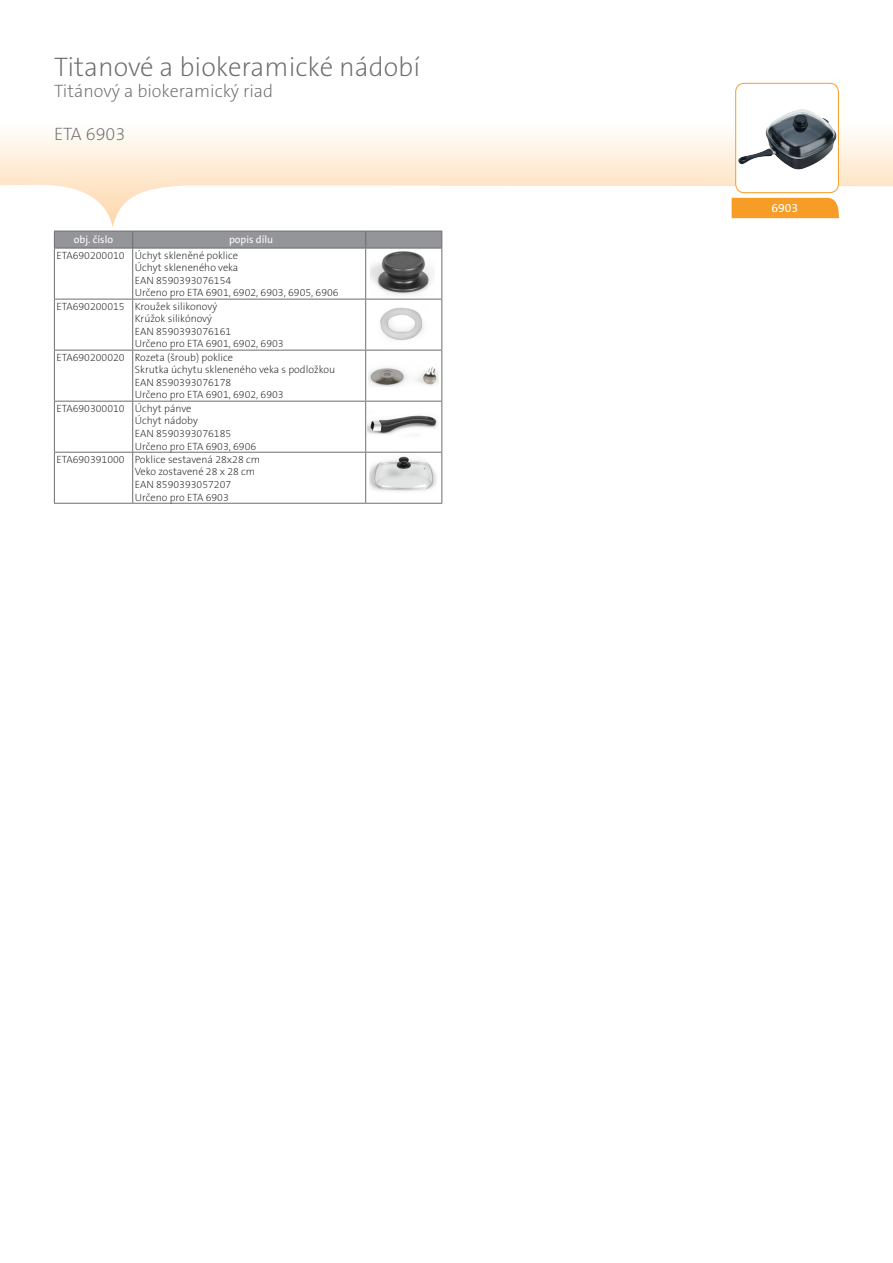
<style>
.page{position:relative;width:893px;height:1263px;background:#fff}
.page>*{position:absolute;margin:0;border:0;box-sizing:border-box;transform-origin:0 0}
.t1{font:200 27px "The Sans CE B2";color:#6c6d70}
.t2{font:200 18px "The Sans CE B2";color:#6c6d70}
.t3{font:12.15px "The Sans CE B5 Plain";color:#fff}
.t4{font:200 10.5px/12.6px "The Sans CE B2";color:#231f20}
.t5{font:10.5px "The Sans CE B5 Plain";color:#fff}
</style>
<div class="page">
<svg style="left:0;top:82px;width:893px;height:145px"></svg>
<svg style="left:54px;top:231px;width:388px;height:17px;background:#909295"></svg>
<hr style="left:54px;top:248px;width:79px;height:1px;background:#6c6d70">
<hr style="left:54px;top:248px;width:1px;height:51px;background:#6c6d70">
<hr style="left:133px;top:248px;width:233px;height:1px;background:#6c6d70">
<hr style="left:132px;top:248px;width:1px;height:51px;background:#6c6d70">
<hr style="left:366px;top:248px;width:76px;height:1px;background:#6c6d70">
<hr style="left:365px;top:248px;width:1px;height:51px;background:#6c6d70">
<hr style="left:441px;top:248px;width:1px;height:51px;background:#6c6d70">
<hr style="left:54px;top:299px;width:79px;height:1px;background:#6c6d70">
<hr style="left:54px;top:299px;width:1px;height:51px;background:#6c6d70">
<hr style="left:133px;top:299px;width:233px;height:1px;background:#6c6d70">
<hr style="left:132px;top:299px;width:1px;height:51px;background:#6c6d70">
<hr style="left:366px;top:299px;width:76px;height:1px;background:#6c6d70">
<hr style="left:365px;top:299px;width:1px;height:51px;background:#6c6d70">
<hr style="left:441px;top:299px;width:1px;height:51px;background:#6c6d70">
<hr style="left:54px;top:350px;width:79px;height:1px;background:#6c6d70">
<hr style="left:54px;top:350px;width:1px;height:51px;background:#6c6d70">
<hr style="left:133px;top:350px;width:233px;height:1px;background:#6c6d70">
<hr style="left:132px;top:350px;width:1px;height:51px;background:#6c6d70">
<hr style="left:366px;top:350px;width:76px;height:1px;background:#6c6d70">
<hr style="left:365px;top:350px;width:1px;height:51px;background:#6c6d70">
<hr style="left:441px;top:350px;width:1px;height:51px;background:#6c6d70">
<hr style="left:54px;top:401px;width:79px;height:1px;background:#6c6d70">
<hr style="left:54px;top:401px;width:1px;height:51px;background:#6c6d70">
<hr style="left:133px;top:401px;width:233px;height:1px;background:#6c6d70">
<hr style="left:132px;top:401px;width:1px;height:51px;background:#6c6d70">
<hr style="left:366px;top:401px;width:76px;height:1px;background:#6c6d70">
<hr style="left:365px;top:401px;width:1px;height:51px;background:#6c6d70">
<hr style="left:441px;top:401px;width:1px;height:51px;background:#6c6d70">
<hr style="left:54px;top:452px;width:79px;height:1px;background:#6c6d70">
<hr style="left:54px;top:453px;width:1px;height:50px;background:#6c6d70">
<hr style="left:133px;top:452px;width:233px;height:1px;background:#6c6d70">
<hr style="left:132px;top:453px;width:1px;height:50px;background:#6c6d70">
<hr style="left:366px;top:452px;width:76px;height:1px;background:#6c6d70">
<hr style="left:365px;top:453px;width:1px;height:50px;background:#6c6d70">
<hr style="left:441px;top:453px;width:1px;height:50px;background:#6c6d70">
<hr style="left:54px;top:503px;width:79px;height:1px;background:#6c6d70">
<hr style="left:133px;top:503px;width:233px;height:1px;background:#6c6d70">
<hr style="left:366px;top:503px;width:76px;height:1px;background:#6c6d70">
<img style="left:370px;top:251px;width:63px;height:44px">
<img style="left:380px;top:307px;width:43px;height:33px">
<img style="left:369px;top:367px;width:69px;height:20px">
<img style="left:368px;top:415px;width:70px;height:20px">
<div style="left:736px;top:83px;width:102px;height:110px;background:#fff;border-radius:9px"></div>
<div style="left:735px;top:83px;width:104px;height:110px;border:1px solid #f89c28;border-radius:9px"></div>
<div style="left:732px;top:198px;width:107px;height:20px;background:#f89c28"></div>
<img style="left:369px;top:456px;width:68px;height:35px">
<img style="left:738px;top:109px;width:99px;height:61px">
<p class="t1" style="left:54px;top:52px;width:368px">Titanové a biokeramické nádobí</p>
<p class="t2" style="left:54px;top:82px;width:221px">Titánový a biokeramický riad</p>
<p class="t2" style="left:54px;top:125px;width:73px">ETA 6903</p>
<p class="t5" style="left:74px;top:234px;width:41px">obj. číslo</p>
<p class="t5" style="left:229px;top:234px;width:46px">popis dílu</p>
<p class="t4" style="left:57px;top:249px;width:70px">ETA690200010</p>
<p class="t4" style="left:135px;top:249px;width:205px">Úchyt skleněné poklice<br>Úchyt skleneného veka<br>EAN 8590393076154<br>Určeno pro ETA 6901, 6902, 6903, 6905, 6906</p>
<p class="t4" style="left:57px;top:300px;width:70px">ETA690200015</p>
<p class="t4" style="left:135px;top:300px;width:150px">Kroužek silikonový<br>Krúžok silikónový<br>EAN 8590393076161<br>Určeno pro ETA 6901, 6902, 6903</p>
<p class="t4" style="left:57px;top:351px;width:70px">ETA690200020</p>
<p class="t4" style="left:135px;top:351px;width:202px">Rozeta (šroub) poklice<br>Skrutka úchytu skleneného veka s podložkou<br>EAN 8590393076178<br>Určeno pro ETA 6901, 6902, 6903</p>
<p class="t4" style="left:57px;top:402px;width:70px">ETA690300010</p>
<p class="t4" style="left:135px;top:402px;width:123px">Úchyt pánve<br>Úchyt nádoby<br>EAN 8590393076185<br>Určeno pro ETA 6903, 6906</p>
<p class="t4" style="left:57px;top:454px;width:70px">ETA690391000</p>
<p class="t4" style="left:135px;top:454px;width:127px">Poklice sestavená 28x28 cm<br>Veko zostavené 28 x 28 cm<br>EAN 8590393057207<br>Určeno pro ETA 6903</p>
<p class="t3" style="left:771px;top:201px;width:28px">6903</p>
</div>
